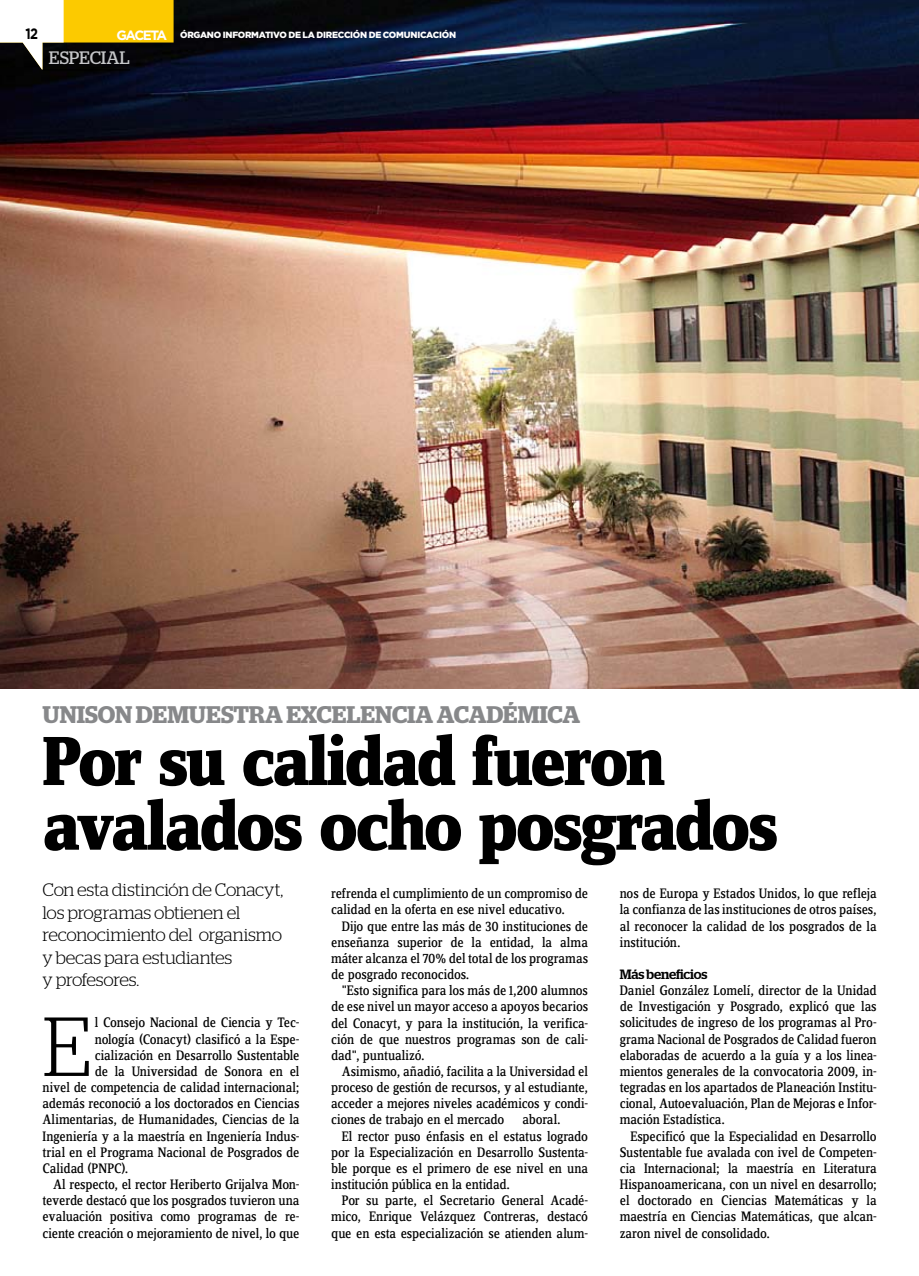
<style>
.page{position:relative;width:919px;height:1276px;background:#fff}
.page>*{position:absolute;margin:0;border:0;box-sizing:border-box;transform-origin:0 0}
.t1{font:300 83.55px "Stag";color:#000}
.t2{font:800 72px/64.7px "Zine Serif Dis";letter-spacing:-.04em;color:#000}
.t3{font:600 24px "Stag";letter-spacing:-.005em;color:#87888a}
.t4{font:300 18px/22.5px "Stag";letter-spacing:-.01em;color:#000}
.t5{font:18px "Stag";color:#c5c6c8}
.t6{font:700 15px "Gotham";color:#000;scale:.85 1}
.t7{font:14.25px/16.2px "Zine Serif Dis";letter-spacing:-.015em;color:#000;text-align:justify}
.t8{font:500 13.5px "Stag";letter-spacing:-.01em;color:#000}
.t9{font:900 9px "Gotham";letter-spacing:-.03em;color:#fff}
.s1{font-weight:700;font-size:13.5px}
</style>
<div class="page">
<img style="left:0;top:0;width:918px;height:688px">
<svg style="left:0;top:0;width:173px;height:70px"></svg>
<hr style="left:42px;top:70px;width:88px;height:1px;background:#000">
<p class="t6" style="left:25px;top:25px;width:17px">12</p>
<p class="t9" style="left:117px;top:29px;width:341px"><span class="s1">GACETA</span> ÓRGANO INFORMATIVO DE LA DIRECCIÓN DE COMUNICACIÓN</p>
<p class="t5" style="left:49px;top:47px;width:22px">ESPECIAL</p>
<h3 class="t3" style="left:43px;top:701px;width:539px">UNISON DEMUESTRA EXCELENCIA ACADÉMICA</h3>
<h2 class="t2" style="left:43px;top:733px;width:737px">Por su calidad fueron avalados ocho posgrados</h2>
<p class="t4" style="left:43px;top:878px;width:242px">Con esta distinción de Conacyt, los programas obtienen el reconocimiento del organismo y becas para estudiantes<br>y profesores.</p>
<h1 class="t1" style="left:43px;top:999px;width:46px">E</h1>
<p class="t7" style="left:95px;top:1015px;width:206px">l Consejo Nacional de Ciencia y Tec-</p>
<p class="t7" style="left:95px;top:1031px;width:206px">nología (Conacyt) clasificó a la Espe-</p>
<p class="t7" style="left:95px;top:1047px;width:206px">cialización en Desarrollo Sustentable</p>
<p class="t7" style="left:95px;top:1064px;width:206px">de la Universidad de Sonora en el</p>
<p class="t7" style="left:43px;top:1080px;width:258px">nivel de competencia de calidad internacional;</p>
<p class="t7" style="left:43px;top:1096px;width:258px">además reconoció a los doctorados en Ciencias</p>
<p class="t7" style="left:43px;top:1112px;width:258px">Alimentarias, de Humanidades, Ciencias de la</p>
<p class="t7" style="left:43px;top:1128px;width:258px">Ingeniería y a la maestría en Ingeniería Indus-</p>
<p class="t7" style="left:43px;top:1144px;width:258px">trial en el Programa Nacional de Posgrados de</p>
<p class="t7" style="left:43px;top:1160px;width:87px">Calidad (PNPC).</p>
<p class="t7" style="left:53px;top:1177px;width:248px">Al respecto, el rector Heriberto Grijalva Mon-</p>
<p class="t7" style="left:43px;top:1193px;width:258px">teverde destacó que los posgrados tuvieron una</p>
<p class="t7" style="left:43px;top:1209px;width:258px">evaluación positiva como programas de re-</p>
<p class="t7" style="left:43px;top:1225px;width:258px">ciente creación o mejoramiento de nivel, lo que</p>
<p class="t7" style="left:331px;top:886px;width:258px">refrenda el cumplimiento de un compromiso de calidad en la oferta en ese nivel educativo.</p>
<p class="t7" style="left:331px;top:918px;width:258px;text-indent:11px">Dijo que entre las más de 30 instituciones de enseñanza superior de la entidad, la alma máter alcanza el 70% del total de los programas de posgrado reconocidos.</p>
<p class="t7" style="left:331px;top:983px;width:258px;text-indent:11px">"Esto significa para los más de 1,200 alumnos de ese nivel un mayor acceso a apoyos becarios del Conacyt, y para la institución, la verifica&shy;ción de que nuestros programas son de cali&shy;dad", puntualizó.</p>
<p class="t7" style="left:331px;top:1064px;width:258px;text-indent:11px">Asimismo, añadió, facilita a la Universidad el proceso de gestión de recursos, y al estudiante, acceder a mejores niveles académicos y condi&shy;ciones de trabajo en el mercado</p>
<p class="t7" style="left:522px;top:1112px;width:40px">aboral.</p>
<p class="t7" style="left:342px;top:1128px;width:248px">El rector puso énfasis en el estatus logrado</p>
<p class="t7" style="left:331px;top:1144px;width:258px">por la Especialización en Desarrollo Sustenta-</p>
<p class="t7" style="left:331px;top:1161px;width:258px">ble porque es el primero de ese nivel en una</p>
<p class="t7" style="left:331px;top:1177px;width:180px">institución pública en la entidad.</p>
<p class="t7" style="left:342px;top:1193px;width:248px">Por su parte, el Secretario General Acadé-</p>
<p class="t7" style="left:331px;top:1209px;width:258px">mico, Enrique Velázquez Contreras, destacó</p>
<p class="t7" style="left:331px;top:1225px;width:258px">que en esta especialización se atienden alum-</p>
<p class="t7" style="left:619px;top:886px;width:258px">nos de Europa y Estados Unidos, lo que refleja la confianza de las instituciones de otros países, al reconocer la calidad de los posgrados de la institución.</p>
<p class="t8" style="left:619px;top:966px;width:89px">Más beneficios</p>
<p class="t7" style="left:619px;top:983px;width:258px">Daniel González Lomelí, director de la Unidad de Investigación y Posgrado, explicó que las solicitudes de ingreso de los programas al Pro&shy;grama Nacional de Posgrados de Calidad fueron elaboradas de acuerdo a la guía y a los linea&shy;mientos generales de la convocatoria 2009, in&shy;tegradas en los apartados de Planeación Institu&shy;cional, Autoevaluación, Plan de Mejoras e Infor&shy;mación Estadística.</p>
<p class="t7" style="left:619px;top:1128px;width:258px;text-indent:11px">Especificó que la Especialidad en Desarrollo Sustentable fue avalada con ivel de Competen&shy;cia Internacional; la maestría en Literatura Hispanoamericana, con un nivel en desarrollo; el doctorado en Ciencias Matemáticas y la maestría en Ciencias Matemáticas, que alcan&shy;zaron nivel de consolidado.</p>
</div>
